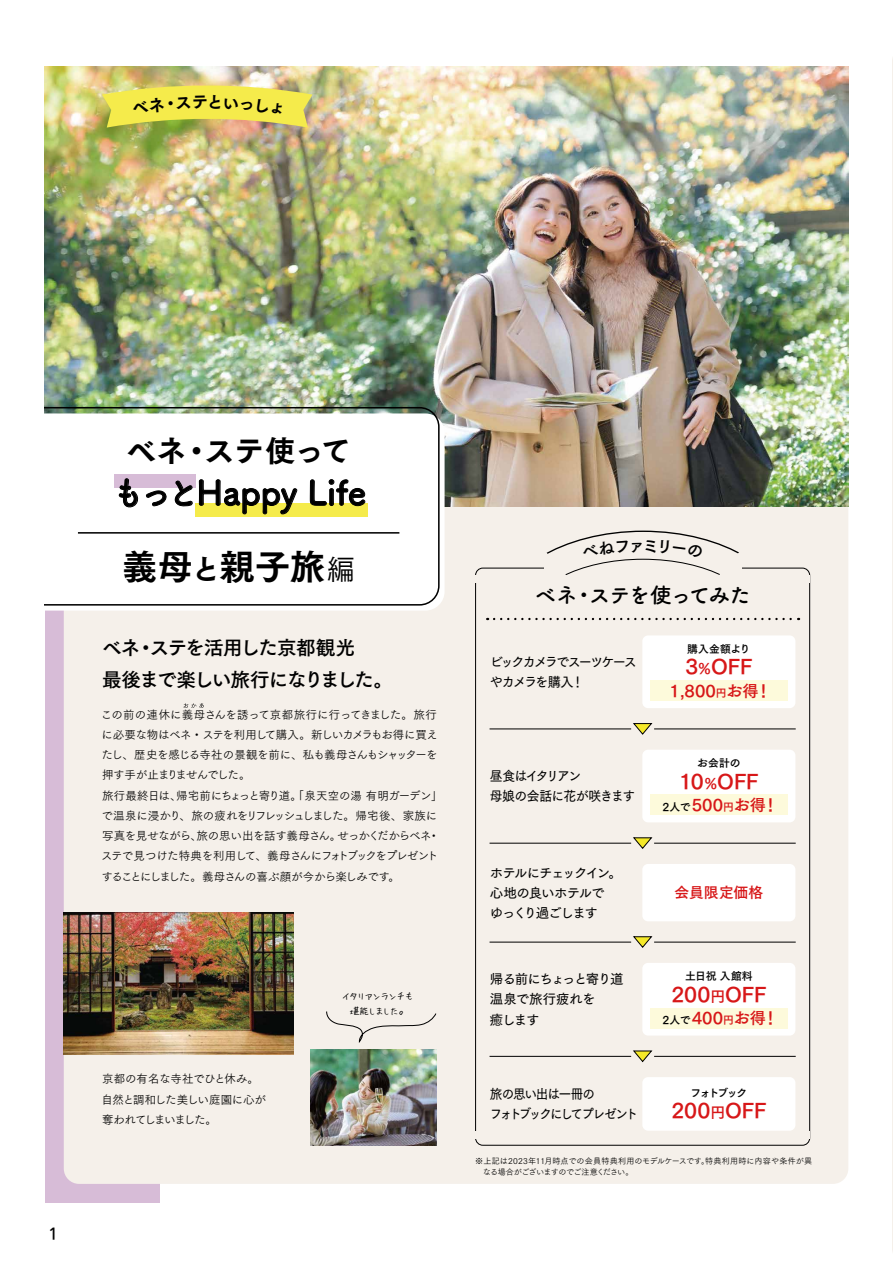
<style>
.page{position:relative;width:893px;height:1263px;background:#fff}
.page>*{position:absolute;margin:0;border:0;box-sizing:border-box;transform-origin:0 0}
.t1{font:35.1px "Tsuku Go Pro E";color:#000}
.t2{font:700 33.75px "Tsuku A Rd Gothic";letter-spacing:-.015em;color:#000}
.t3{font:29.7px "Tsuku Go Pro E";letter-spacing:-.005em;color:#000}
.t4{font:700 21.6px "Tsuku A Rd Gothic";letter-spacing:-.08em;color:#000}
.t5{font:20.25px "Tsuku Go Pro B";color:#d71718}
.t6{font:19.65px/32.4px "Tsuku Go Pro B";letter-spacing:-.07em;color:#000}
.t7{font:16.2px "Tsuku Go Pro B";color:#d71718}
.t8{font:14.85px "Tsuku Go Pro B";letter-spacing:-.005em;color:#d71718}
.t9{font:500 14.85px "Iwa UD Go Hon Pro";color:#000}
.t10{font:13.5px/20.2px "Tsuku Go Pro D";letter-spacing:-.1em;color:#000}
.t11{font:13.5px/20.2px "Tsuku Go Pro D";letter-spacing:-.1em;color:#000;scale:.93 1}
.t12{font:13.5px/20.2px "Tsuku Go Pro D";letter-spacing:-.145em;color:#000}
.t13{font:13.5px/20.2px "Tsuku Go Pro D";letter-spacing:-.065em;color:#000;scale:.95 1}
.t14{font:11.55px/20.2px "Tsuku Go Pro R";letter-spacing:-.05em;color:#000}
.t15{font:10.8px "Tsuku Go Pro B";letter-spacing:-.02em;color:#000}
.t16{font:9.45px/14.9px "Hui Font P";color:#000;text-align:center}
.t17{font:8.1px/10.8px "Tsuku Go Pro R";letter-spacing:-.01em;color:#000}
.s1{font-size:28.35px}
.s2{font-family:"Tsuku Go Pro M";font-size:28.35px}
.s3{font-size:14.85px}
.s4{font-size:10.8px}
.s5{font-size:10.8px;color:#000}
</style>
<div class="page">
<svg style="left:892px;top:58px;width:1px;height:1194px"></svg>
<div style="left:45px;top:67px;width:114px;height:1135px;background:#d7bcd7"></div>
<div style="left:64px;top:85px;width:784px;height:1099px;background:#f5f0ea;border-radius:15px"></div>
<img style="left:45px;top:67px;width:803px;height:439px">
<svg style="left:494px;top:618px;width:305px;height:2px"></svg>
<hr style="left:490px;top:728px;width:141px;height:1px;background:#000">
<hr style="left:654px;top:728px;width:142px;height:1px;background:#000">
<svg style="left:633px;top:723px;width:20px;height:12px"></svg>
<hr style="left:490px;top:843px;width:141px;height:1px;background:#000">
<hr style="left:654px;top:843px;width:142px;height:1px;background:#000">
<svg style="left:633px;top:837px;width:20px;height:12px"></svg>
<hr style="left:490px;top:942px;width:141px;height:1px;background:#000">
<hr style="left:654px;top:942px;width:142px;height:1px;background:#000">
<svg style="left:633px;top:936px;width:20px;height:12px"></svg>
<hr style="left:490px;top:1056px;width:141px;height:1px;background:#000">
<hr style="left:654px;top:1056px;width:142px;height:1px;background:#000">
<svg style="left:633px;top:1050px;width:20px;height:12px"></svg>
<div style="left:642px;top:635px;width:153px;height:73px;background:#fff;border-radius:6px"></div>
<div style="left:650px;top:680px;width:138px;height:21px;background:#fdfadb"></div>
<div style="left:642px;top:750px;width:153px;height:72px;background:#fff;border-radius:6px"></div>
<div style="left:650px;top:795px;width:138px;height:20px;background:#fdfadb"></div>
<div style="left:642px;top:864px;width:153px;height:57px;background:#fff;border-radius:6px"></div>
<div style="left:642px;top:963px;width:153px;height:72px;background:#fff;border-radius:6px"></div>
<div style="left:650px;top:1008px;width:138px;height:20px;background:#fdfadb"></div>
<div style="left:642px;top:1077px;width:153px;height:54px;background:#fff;border-radius:6px"></div>
<svg style="left:45px;top:413px;width:400px;height:197px;background:#fafaf9"></svg>
<div style="left:45px;top:406px;width:395px;height:200px;background:#fff"></div>
<hr style="left:78px;top:532px;width:321px;height:2px;background:#000">
<svg style="left:183px;top:703px;width:21px;height:5px"></svg>
<img style="left:64px;top:913px;width:229px;height:141px">
<img style="left:311px;top:1050px;width:126px;height:95px">
<svg style="left:326px;top:1011px;width:111px;height:32px"></svg>
<div style="left:114px;top:475px;width:82px;height:13px;background:#d7bcd7"></div>
<div style="left:195px;top:503px;width:173px;height:14px;background:#f5eb4b"></div>
<svg style="left:118px;top:448px;width:49px;height:61px"></svg>
<svg style="left:173px;top:479px;width:125px;height:36px"></svg>
<svg style="left:310px;top:455px;width:56px;height:51px;background:#e4e3dc"></svg>
<svg style="left:516px;top:530px;width:253px;height:45px"></svg>
<img style="left:102px;top:82px;width:211px;height:46px">
<p class="t9" style="left:48px;top:1222px;width:11px">1</p>
<h3 class="t3" style="left:127px;top:424px;width:226px">ベネ・ステ使って</h3>
<h2 class="t2" style="left:111px;top:466px;width:256px">もっとHappy Life</h2>
<h1 class="t1" style="left:122px;top:535px;width:235px">義母<span class="s1">と</span>親子旅<span class="s2">編</span></h1>
<h3 class="t6" style="left:102px;top:629px;width:292px">ベネ・ステを活用した京都観光<br>最後まで楽しい旅行になりました。</h3>
<p class="t14" style="left:101px;top:703px;width:343px">この前の連休に義母さんを誘って京都旅行に行ってきました。旅行に必要な物はベネ・ステを利用して購入。新しいカメラもお得に買えたし、歴史を感じる寺社の景観を前に、私も義母さんもシャッターを押す手が止まりませんでした。<br>旅行最終日は、帰宅前にちょっと寄り道。「泉天空の湯有明ガーデン」で温泉に浸かり、旅の疲れをリフレッシュしました。帰宅後、家族に写真を見せながら、旅の思い出を話す義母さん。せっかくだからベネ・ステで見つけた特典を利用して、義母さんにフォトブックをプレゼントすることにしました。義母さんの喜ぶ顔が今から楽しみです。</p>
<p class="t14" style="left:101px;top:1068px;width:166px">京都の有名な寺社でひと休み。自然と調和した美しい庭園に心が奪われてしまいました。</p>
<p class="t16" style="left:342px;top:988px;width:73px">イタリアンランチも堪能しました。</p>
<h3 class="t4" style="left:534px;top:579px;width:218px">ベネ・ステを使ってみた</h3>
<p class="t12" style="left:490px;top:650px;width:149px">ビックカメラでスーツケースやカメラを購入！</p>
<p class="t13" style="left:490px;top:764px;width:154px">昼食はイタリアン<br>母娘の会話に花が咲きます</p>
<p class="t10" style="left:490px;top:861px;width:133px">ホテルにチェックイン。心地の良いホテルで<br>ゆっくり過ごします</p>
<p class="t15" style="left:687px;top:639px;width:65px">購入金額より</p>
<h3 class="t5" style="left:685px;top:649px;width:69px">3<span class="s3">％</span>OFF</h3>
<h3 class="t7" style="left:670px;top:677px;width:103px">1,800<span class="s4">円</span>お得！</h3>
<p class="t15" style="left:697px;top:753px;width:45px">お会計の</p>
<h3 class="t5" style="left:679px;top:763px;width:81px">10<span class="s3">％</span>OFF</h3>
<h3 class="t7" style="left:662px;top:791px;width:118px"><span class="s5">2人で</span> 500<span class="s4">円</span>お得！</h3>
<p class="t8" style="left:674px;top:880px;width:90px">会員限定価格</p>
<p class="t10" style="left:490px;top:967px;width:135px">帰る前にちょっと寄り道温泉で旅行疲れを<br>癒します</p>
<p class="t15" style="left:685px;top:966px;width:69px">土日祝入館料</p>
<h3 class="t5" style="left:671px;top:976px;width:96px">200<span class="s3">円</span>OFF</h3>
<h3 class="t7" style="left:662px;top:1004px;width:118px"><span class="s5">2人で</span> 400<span class="s4">円</span>お得！</h3>
<p class="t11" style="left:490px;top:1082px;width:161px">旅の思い出は一冊の<br>フォトブックにしてプレゼント</p>
<p class="t15" style="left:690px;top:1083px;width:58px">フォトブック</p>
<h3 class="t5" style="left:671px;top:1093px;width:96px">200<span class="s3">円</span>OFF</h3>
<p class="t17" style="left:483px;top:1155px;width:331px;text-indent:-8px">※上記は2023年11月時点での会員特典利用のモデルケースです。特典利用時に内容や条件が異なる場合がございますのでご注意ください。</p>
</div>
